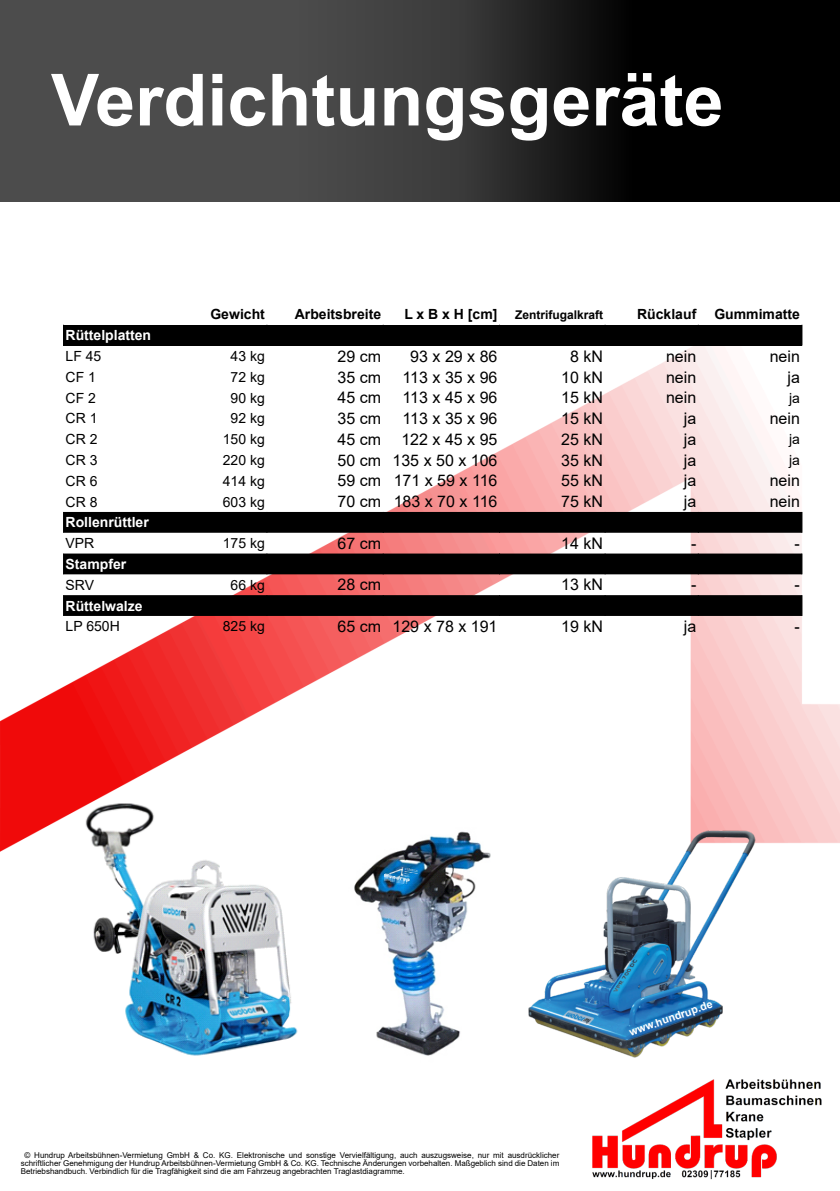
<style>
.page{position:relative;width:840px;height:1191px;background:#fff}
.page>*{position:absolute;margin:0;border:0;box-sizing:border-box;transform-origin:0 0}
.t1{font:700 72px "Arial";color:#fff}
.t2{font:16px "Arial";color:#000}
.t3{font:14px "Arial";color:#000}
.t4{font:700 14px "Arial";color:#000}
.t5{font:700 14px "Arial";color:#fff}
.t6{font:700 12px "Arial";color:#000}
.t7{font:700 10.8px "Arial";color:#fff}
.t8{font:8px "Arial";color:#000}
</style>
<div class="page">
<img style="left:93px;top:851px;width:205px;height:205px">
<img style="left:0;top:326px;width:840px;height:525px">
<div style="left:64px;top:325px;width:738px;height:21px;background:#000"></div>
<svg style="left:64px;top:512px;width:738px;height:104px;fill:#000"></svg>
<svg style="left:63px;top:325px;width:1px;height:21px"></svg>
<svg style="left:63px;top:512px;width:1px;height:21px"></svg>
<svg style="left:266px;top:512px;width:1px;height:21px"></svg>
<svg style="left:383px;top:512px;width:1px;height:21px"></svg>
<svg style="left:499px;top:512px;width:1px;height:21px"></svg>
<svg style="left:604px;top:512px;width:1px;height:21px"></svg>
<svg style="left:697px;top:512px;width:1px;height:21px"></svg>
<svg style="left:801px;top:512px;width:1px;height:21px"></svg>
<svg style="left:63px;top:554px;width:1px;height:20px"></svg>
<svg style="left:266px;top:554px;width:1px;height:20px"></svg>
<svg style="left:383px;top:554px;width:1px;height:20px"></svg>
<svg style="left:499px;top:554px;width:1px;height:20px"></svg>
<svg style="left:604px;top:554px;width:1px;height:20px"></svg>
<svg style="left:697px;top:554px;width:1px;height:20px"></svg>
<svg style="left:801px;top:554px;width:1px;height:20px"></svg>
<svg style="left:63px;top:595px;width:1px;height:21px"></svg>
<svg style="left:266px;top:595px;width:1px;height:21px"></svg>
<svg style="left:383px;top:595px;width:1px;height:21px"></svg>
<svg style="left:499px;top:595px;width:1px;height:21px"></svg>
<svg style="left:604px;top:595px;width:1px;height:21px"></svg>
<svg style="left:697px;top:595px;width:1px;height:21px"></svg>
<svg style="left:801px;top:595px;width:1px;height:21px"></svg>
<img style="left:348px;top:827px;width:153px;height:229px">
<img style="left:522px;top:823px;width:240px;height:235px">
<svg style="left:0;top:0;width:840px;height:201px;background:#2f2f2f"></svg>
<img style="left:384px;top:865px;width:34px;height:20px">
<img style="left:592px;top:1079px;width:229px;height:101px">
<p class="t1" style="left:51px;top:73px;width:674px">Verdichtungsgeräte</p>
<p class="t4" style="left:210px;top:309px;width:56px">Gewicht</p>
<p class="t4" style="left:295px;top:309px;width:88px">Arbeitsbreite</p>
<p class="t4" style="left:404px;top:309px;width:95px">L x B x H [cm]</p>
<p class="t6" style="left:515px;top:310px;width:90px">Zentrifugalkraft</p>
<p class="t4" style="left:637px;top:309px;width:61px">Rücklauf</p>
<p class="t4" style="left:714px;top:309px;width:87px">Gummimatte</p>
<p class="t5" style="left:66px;top:330px;width:87px">Rüttelplatten</p>
<p class="t3" style="left:66px;top:351px;width:37px">LF 45</p>
<p class="t3" style="left:231px;top:351px;width:36px">43 kg</p>
<p class="t2" style="left:337px;top:350px;width:45px">29 cm</p>
<p class="t2" style="left:410px;top:350px;width:89px">93 x 29 x 86</p>
<p class="t2" style="left:570px;top:350px;width:34px">8 kN</p>
<p class="t2" style="left:666px;top:350px;width:32px">nein</p>
<p class="t2" style="left:769px;top:350px;width:32px">nein</p>
<p class="t3" style="left:66px;top:372px;width:32px">CF 1</p>
<p class="t3" style="left:231px;top:372px;width:36px">72 kg</p>
<p class="t2" style="left:337px;top:371px;width:45px">35 cm</p>
<p class="t2" style="left:402px;top:371px;width:96px">113 x 35 x 96</p>
<p class="t2" style="left:561px;top:371px;width:43px">10 kN</p>
<p class="t2" style="left:666px;top:371px;width:32px">nein</p>
<p class="t2" style="left:787px;top:371px;width:14px">ja</p>
<p class="t3" style="left:66px;top:392px;width:32px">CF 2</p>
<p class="t3" style="left:231px;top:392px;width:36px">90 kg</p>
<p class="t2" style="left:337px;top:392px;width:45px">45 cm</p>
<p class="t2" style="left:402px;top:392px;width:96px">113 x 45 x 96</p>
<p class="t2" style="left:561px;top:392px;width:43px">15 kN</p>
<p class="t2" style="left:666px;top:392px;width:32px">nein</p>
<p class="t3" style="left:789px;top:392px;width:12px">ja</p>
<p class="t3" style="left:66px;top:413px;width:33px">CR 1</p>
<p class="t3" style="left:231px;top:413px;width:36px">92 kg</p>
<p class="t2" style="left:337px;top:412px;width:45px">35 cm</p>
<p class="t2" style="left:402px;top:412px;width:96px">113 x 35 x 96</p>
<p class="t2" style="left:561px;top:412px;width:43px">15 kN</p>
<p class="t2" style="left:683px;top:412px;width:14px">ja</p>
<p class="t2" style="left:769px;top:412px;width:32px">nein</p>
<p class="t3" style="left:66px;top:434px;width:33px">CR 2</p>
<p class="t3" style="left:223px;top:434px;width:44px">150 kg</p>
<p class="t2" style="left:337px;top:433px;width:45px">45 cm</p>
<p class="t2" style="left:401px;top:433px;width:98px">122 x 45 x 95</p>
<p class="t2" style="left:561px;top:433px;width:43px">25 kN</p>
<p class="t2" style="left:683px;top:433px;width:14px">ja</p>
<p class="t3" style="left:789px;top:434px;width:12px">ja</p>
<p class="t3" style="left:66px;top:455px;width:33px">CR 3</p>
<p class="t3" style="left:223px;top:455px;width:44px">220 kg</p>
<p class="t2" style="left:337px;top:454px;width:45px">50 cm</p>
<p class="t2" style="left:392px;top:454px;width:106px">135 x 50 x 106</p>
<p class="t2" style="left:561px;top:454px;width:43px">35 kN</p>
<p class="t2" style="left:683px;top:454px;width:14px">ja</p>
<p class="t3" style="left:789px;top:455px;width:12px">ja</p>
<p class="t3" style="left:66px;top:476px;width:33px">CR 6</p>
<p class="t3" style="left:223px;top:476px;width:44px">414 kg</p>
<p class="t2" style="left:337px;top:475px;width:45px">59 cm</p>
<p class="t2" style="left:393px;top:475px;width:105px">171 x 59 x 116</p>
<p class="t2" style="left:561px;top:475px;width:43px">55 kN</p>
<p class="t2" style="left:683px;top:475px;width:14px">ja</p>
<p class="t2" style="left:769px;top:475px;width:32px">nein</p>
<p class="t3" style="left:66px;top:496px;width:33px">CR 8</p>
<p class="t3" style="left:223px;top:496px;width:44px">603 kg</p>
<p class="t2" style="left:337px;top:496px;width:45px">70 cm</p>
<p class="t2" style="left:393px;top:496px;width:105px">183 x 70 x 116</p>
<p class="t2" style="left:561px;top:496px;width:43px">75 kN</p>
<p class="t2" style="left:683px;top:496px;width:14px">ja</p>
<p class="t2" style="left:769px;top:496px;width:32px">nein</p>
<p class="t5" style="left:66px;top:517px;width:85px">Rollenrüttler</p>
<p class="t3" style="left:66px;top:538px;width:30px">VPR</p>
<p class="t3" style="left:223px;top:538px;width:44px">175 kg</p>
<p class="t2" style="left:337px;top:537px;width:45px">67 cm</p>
<p class="t2" style="left:561px;top:537px;width:43px">14 kN</p>
<p class="t2" style="left:691px;top:537px;width:7px">-</p>
<p class="t2" style="left:794px;top:537px;width:7px">-</p>
<p class="t5" style="left:66px;top:559px;width:62px">Stampfer</p>
<p class="t3" style="left:66px;top:580px;width:30px">SRV</p>
<p class="t3" style="left:231px;top:580px;width:36px">66 kg</p>
<p class="t2" style="left:337px;top:579px;width:45px">28 cm</p>
<p class="t2" style="left:561px;top:579px;width:43px">13 kN</p>
<p class="t2" style="left:691px;top:579px;width:7px">-</p>
<p class="t2" style="left:794px;top:579px;width:7px">-</p>
<p class="t5" style="left:66px;top:600px;width:79px">Rüttelwalze</p>
<p class="t3" style="left:66px;top:621px;width:56px">LP 650H</p>
<p class="t3" style="left:223px;top:621px;width:44px">825 kg</p>
<p class="t2" style="left:337px;top:620px;width:45px">65 cm</p>
<p class="t2" style="left:392px;top:620px;width:106px">129 x 78 x 191</p>
<p class="t2" style="left:561px;top:620px;width:43px">19 kN</p>
<p class="t2" style="left:683px;top:620px;width:14px">ja</p>
<p class="t2" style="left:794px;top:620px;width:7px">-</p>
<p class="t8" style="left:25px;top:1152px;width:536px">© Hundrup Arbeitsbühnen-Vermietung GmbH &amp; Co. KG. Elektronische und sonstige Vervielfältigung, auch auszugsweise, nur mit ausdrücklicher</p>
<p class="t8" style="left:21px;top:1160px;width:540px">schriftlicher Genehmigung der Hundrup Arbeitsbühnen-Vermietung GmbH &amp; Co. KG. Technische Änderungen vorbehalten. Maßgeblich sind die Daten im</p>
<p class="t8" style="left:21px;top:1168px;width:385px">Betriebshandbuch. Verbindlich für die Tragfähigkeit sind die am Fahrzeug angebrachten Traglastdiagramme.</p>
<p class="t7" style="left:628px;top:1028px;width:89px;rotate:-19deg">www.hundrup.de</p>
</div>
